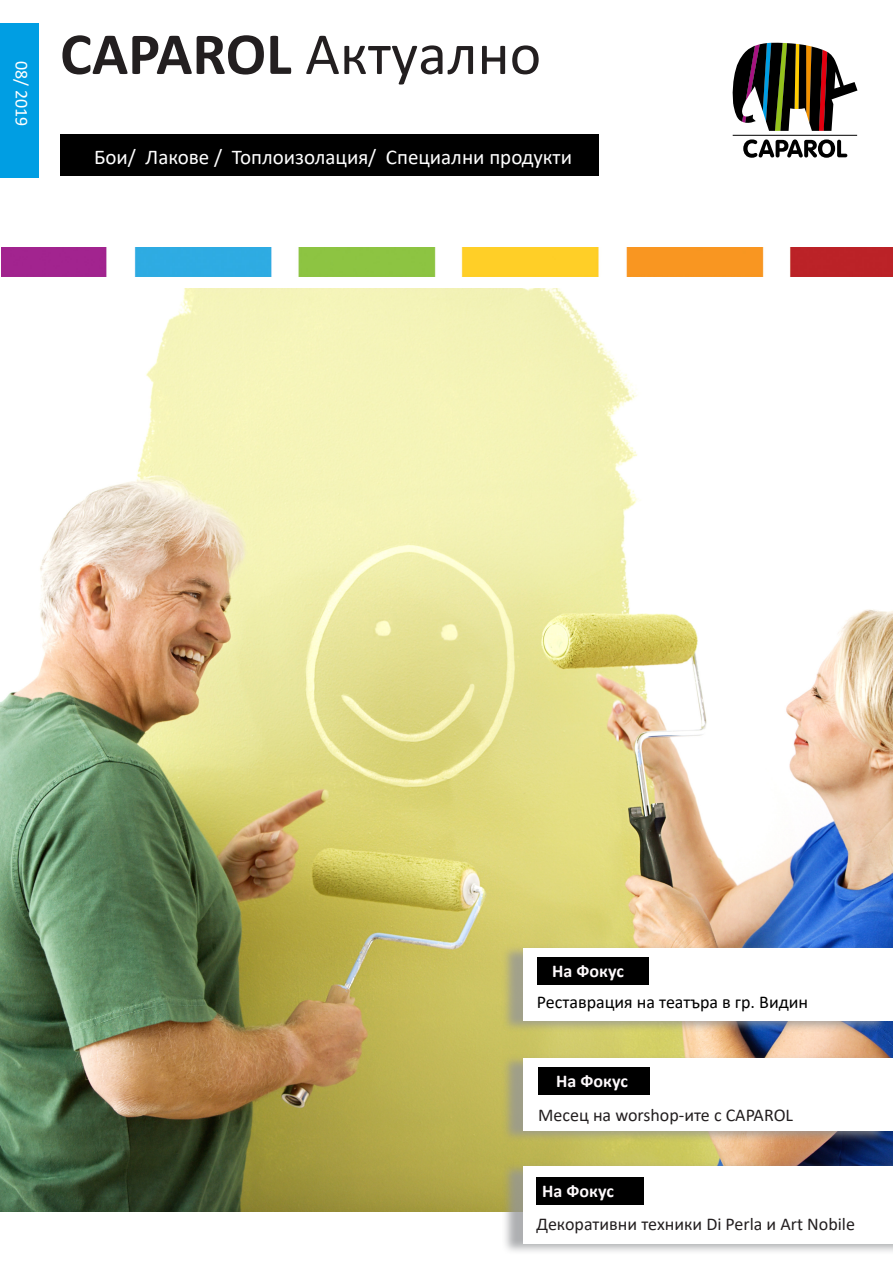
<style>
.page{position:relative;width:893px;height:1263px;background:#fff}
.page>*{position:absolute;margin:0;border:0;box-sizing:border-box;transform-origin:0 0}
.t1{font:60px "Calibri";color:#231f20}
.t2{font:21px "Calibri";color:#fff}
.t3{font:18px "Calibri";color:#231f20}
.t4{font:18px "Calibri";color:#000}
.t5{font:700 18px "Calibri";color:#fefafc}
.t6{font:18px "Calibri";color:#fff}
.s1{font-weight:700}
</style>
<div class="page">
<img style="left:0;top:288px;width:893px;height:923px">
<div style="left:60px;top:134px;width:539px;height:42px;background:#000"></div>
<svg style="left:743px;top:139px;width:104px;height:19px"></svg>
<hr style="left:733px;top:135px;width:124px;height:1px;background:#000">
<svg style="left:733px;top:43px;width:124px;height:88px"></svg>
<div style="left:0;top:23px;width:38px;height:155px;background:#009ee3"></div>
<div style="left:501px;top:944px;width:386px;height:89px;background:#939598;opacity:.75"></div>
<div style="left:524px;top:948px;width:369px;height:72px;background:#fff"></div>
<div style="left:501px;top:1054px;width:386px;height:88px;background:#939598;opacity:.75"></div>
<div style="left:524px;top:1058px;width:369px;height:72px;background:#fff"></div>
<div style="left:537px;top:957px;width:111px;height:27px;background:#000"></div>
<div style="left:538px;top:1067px;width:112px;height:27px;background:#000"></div>
<div style="left:501px;top:1162px;width:392px;height:93px;background:#939598;opacity:.75"></div>
<div style="left:524px;top:1166px;width:369px;height:77px;background:#fff"></div>
<div style="left:536px;top:1178px;width:108px;height:27px;background:#000"></div>
<img style="left:1px;top:247px;width:892px;height:30px">
<p class="t6" style="left:34px;top:61px;width:67px;rotate:90deg">08/ 2019</p>
<p class="t1" style="left:60px;top:12px;width:483px"><span class="s1">CAPAROL</span> Актуално</p>
<p class="t2" style="left:94px;top:142px;width:479px">Бои/ Лакове / Топлоизолация/ Специални продукти</p>
<p class="t5" style="left:552px;top:958px;width:73px">На Фокус</p>
<p class="t4" style="left:537px;top:990px;width:273px">Реставрация на театъра в гр. Видин</p>
<p class="t5" style="left:556px;top:1068px;width:73px">На Фокус</p>
<p class="t3" style="left:538px;top:1102px;width:256px">Месец на worshop-ите с CAPAROL</p>
<p class="t5" style="left:542px;top:1178px;width:73px">На Фокус</p>
<p class="t3" style="left:537px;top:1211px;width:320px">Декоративни техники Di Perla и Art Nobile</p>
</div>
